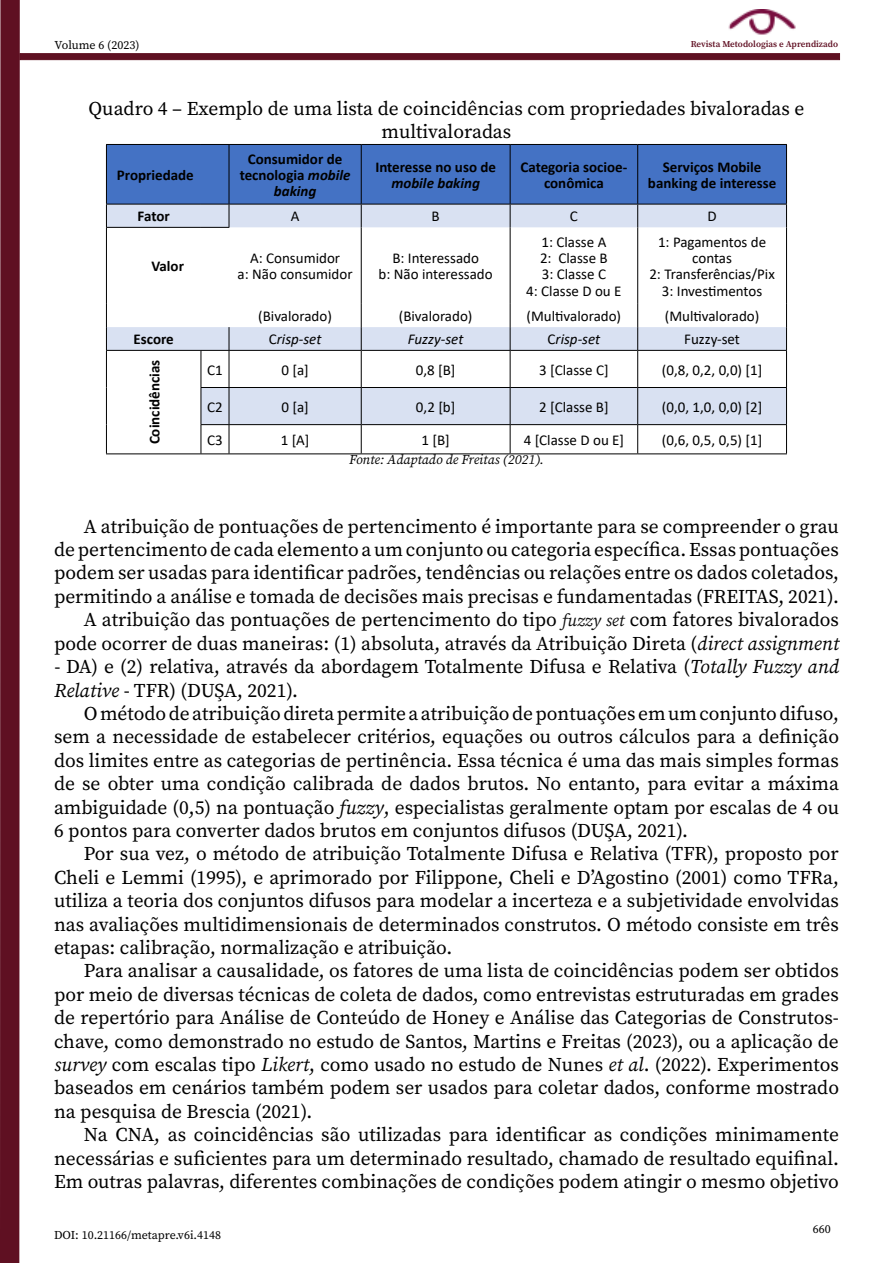
<style>
.page{position:relative;width:893px;height:1263px;background:#fff}
.page>*{position:absolute;margin:0;border:0;box-sizing:border-box;transform-origin:0 0}
.t1{font:19.5px/23.4px "Source Serif Pro";color:#000;text-align:justify}
.t2{font:15px/16.2px "Calibri";color:#000;text-align:center}
.t3{font:700 15px/16.2px "Calibri";color:#000;text-align:center}
.t4{font:italic 15px "Calibri";color:#000}
.t5{font:italic 700 15px "Calibri";color:#000}
.t6{font:italic 13.5px "Source Serif Pro";color:#000}
.t7{font:12px "Source Serif Pro";color:#000}
.t8{font:600 9px "Source Serif Pro";color:#601023}
.s1{font-style:italic}
.s2{font-style:normal}
.s3{font-style:italic;font-size:17.25px;color:#0d0d0d}
</style>
<div class="page">
<div style="left:0;top:0;width:20px;height:1263px;background:#5f1022"></div>
<div style="left:20px;top:53px;width:820px;height:7px;background:#5f1022;border:1px solid #5e1021"></div>
<img style="left:728px;top:10px;width:68px;height:25px">
<svg style="left:107px;top:228px;width:679px;height:197px"></svg>
<svg style="left:106px;top:144px;width:681px;height:84px;background:#6a8cca"></svg>
<hr style="left:106px;top:228px;width:1px;height:76px;background:#000">
<hr style="left:106px;top:227px;width:95px;height:1px;background:#000">
<hr style="left:361px;top:227px;width:1px;height:77px;background:#000">
<hr style="left:510px;top:227px;width:1px;height:77px;background:#000">
<hr style="left:637px;top:227px;width:1px;height:77px;background:#000">
<hr style="left:786px;top:227px;width:1px;height:77px;background:#000">
<svg style="left:106px;top:304px;width:1px;height:46px"></svg>
<svg style="left:361px;top:304px;width:1px;height:46px"></svg>
<svg style="left:510px;top:304px;width:1px;height:46px"></svg>
<svg style="left:637px;top:304px;width:1px;height:46px"></svg>
<svg style="left:786px;top:304px;width:1px;height:46px"></svg>
<hr style="left:106px;top:351px;width:1px;height:36px;background:#000">
<hr style="left:106px;top:387px;width:1px;height:38px;background:#000">
<svg style="left:106px;top:425px;width:1px;height:28px"></svg>
<hr style="left:106px;top:350px;width:95px;height:1px;background:#000">
<svg style="left:201px;top:327px;width:29px;height:24px"></svg>
<hr style="left:229px;top:350px;width:132px;height:1px;background:#000">
<hr style="left:361px;top:350px;width:149px;height:1px;background:#000">
<hr style="left:510px;top:350px;width:128px;height:1px;background:#000">
<hr style="left:638px;top:350px;width:149px;height:1px;background:#000">
<svg style="left:201px;top:387px;width:28px;height:1px"></svg>
<hr style="left:229px;top:387px;width:132px;height:1px;background:#000">
<hr style="left:361px;top:387px;width:149px;height:1px;background:#000">
<hr style="left:510px;top:387px;width:128px;height:1px;background:#000">
<hr style="left:638px;top:387px;width:149px;height:1px;background:#000">
<hr style="left:229px;top:424px;width:132px;height:1px;background:#000">
<hr style="left:361px;top:424px;width:149px;height:1px;background:#000">
<hr style="left:510px;top:424px;width:128px;height:1px;background:#000">
<hr style="left:638px;top:424px;width:149px;height:1px;background:#000">
<hr style="left:106px;top:453px;width:95px;height:1px;background:#000">
<hr style="left:229px;top:453px;width:132px;height:1px;background:#000">
<hr style="left:361px;top:453px;width:149px;height:1px;background:#000">
<hr style="left:510px;top:453px;width:128px;height:1px;background:#000">
<hr style="left:638px;top:453px;width:149px;height:1px;background:#000">
<hr style="left:201px;top:351px;width:1px;height:36px;background:#000">
<hr style="left:229px;top:351px;width:1px;height:36px;background:#000">
<hr style="left:361px;top:351px;width:1px;height:36px;background:#000">
<hr style="left:510px;top:351px;width:1px;height:36px;background:#000">
<hr style="left:637px;top:351px;width:1px;height:36px;background:#000">
<hr style="left:786px;top:351px;width:1px;height:36px;background:#000">
<hr style="left:201px;top:388px;width:1px;height:36px;background:#000">
<hr style="left:229px;top:388px;width:1px;height:36px;background:#000">
<hr style="left:361px;top:388px;width:1px;height:36px;background:#000">
<hr style="left:510px;top:388px;width:1px;height:36px;background:#000">
<hr style="left:637px;top:388px;width:1px;height:36px;background:#000">
<hr style="left:786px;top:388px;width:1px;height:36px;background:#000">
<svg style="left:201px;top:424px;width:29px;height:30px"></svg>
<svg style="left:361px;top:425px;width:1px;height:28px"></svg>
<svg style="left:510px;top:425px;width:1px;height:28px"></svg>
<svg style="left:637px;top:425px;width:1px;height:28px"></svg>
<svg style="left:786px;top:425px;width:1px;height:28px"></svg>
<p class="t7" style="left:55px;top:37px;width:86px">Volume 6 (2023)</p>
<p class="t8" style="left:691px;top:38px;width:149px">Revista Metodologias e Aprendizado</p>
<p class="t1" style="left:89px;top:96px;width:717px;text-align:center">Quadro 4 – Exemplo de uma lista de coincidências com propriedades bivaloradas e multivaloradas</p>
<p class="t3" style="left:117px;top:167px;width:78px">Propriedade</p>
<p class="t3" style="left:240px;top:150px;width:112px">Consumidor de tecnologia <span class="s1">mobile baking</span></p>
<p class="t3" style="left:375px;top:159px;width:122px">Interesse no uso de</p>
<p class="t3" style="left:520px;top:159px;width:108px">Categoria socioe&shy;conômica</p>
<p class="t3" style="left:648px;top:159px;width:130px">Serviços Mobile banking de interesse</p>
<p class="t5" style="left:391px;top:172px;width:90px">mobile baking</p>
<p class="t3" style="left:138px;top:208px;width:34px">Fator</p>
<p class="t2" style="left:291px;top:208px;width:10px">A</p>
<p class="t2" style="left:432px;top:208px;width:10px">B</p>
<p class="t2" style="left:570px;top:208px;width:9px">C</p>
<p class="t2" style="left:707px;top:208px;width:11px">D</p>
<p class="t3" style="left:151px;top:258px;width:34px">Valor</p>
<p class="t2" style="left:238px;top:250px;width:116px">A: Consumidor<br>a: Não consumidor</p>
<p class="t2" style="left:379px;top:250px;width:116px">B: Interessado<br>b: Não interessado</p>
<p class="t2" style="left:526px;top:233px;width:97px">1: Classe A<br>2: Classe B<br>3: Classe C<br>4: Classe D ou E</p>
<p class="t2" style="left:649px;top:233px;width:127px">1: Pagamentos de contas<br>2: Transferências/Pix<br>3: Investimentos</p>
<p class="t2" style="left:258px;top:308px;width:75px">(Bivalorado)</p>
<p class="t2" style="left:399px;top:308px;width:75px">(Bivalorado)</p>
<p class="t2" style="left:527px;top:308px;width:96px">(Multivalorado)</p>
<p class="t2" style="left:665px;top:308px;width:96px">(Multivalorado)</p>
<p class="t3" style="left:134px;top:331px;width:42px">Escore</p>
<p class="t4" style="left:269px;top:329px;width:54px"><span class="s2">C</span>risp-set</p>
<p class="t4" style="left:408px;top:329px;width:57px">Fuzzy-set</p>
<p class="t4" style="left:548px;top:329px;width:54px"><span class="s2">C</span>risp-set</p>
<p class="t2" style="left:684px;top:331px;width:57px">Fuzzy-set</p>
<p class="t3" style="left:146px;top:444px;width:86px;rotate:-90deg">Coincidências</p>
<p class="t2" style="left:207px;top:361px;width:17px">C1</p>
<p class="t2" style="left:281px;top:361px;width:29px">0 [a]</p>
<p class="t2" style="left:416px;top:361px;width:41px">0,8 [B]</p>
<p class="t2" style="left:539px;top:361px;width:71px">3 [Classe C]</p>
<p class="t2" style="left:662px;top:361px;width:102px">(0,8, 0,2, 0,0) [1]</p>
<p class="t2" style="left:207px;top:398px;width:17px">C2</p>
<p class="t2" style="left:281px;top:398px;width:29px">0 [a]</p>
<p class="t2" style="left:416px;top:398px;width:41px">0,2 [b]</p>
<p class="t2" style="left:539px;top:398px;width:71px">2 [Classe B]</p>
<p class="t2" style="left:662px;top:398px;width:102px">(0,0, 1,0, 0,0) [2]</p>
<p class="t2" style="left:207px;top:431px;width:17px">C3</p>
<p class="t2" style="left:281px;top:431px;width:30px">1 [A]</p>
<p class="t2" style="left:421px;top:431px;width:30px">1 [B]</p>
<p class="t2" style="left:524px;top:431px;width:102px">4 [Classe D ou E]</p>
<p class="t2" style="left:662px;top:431px;width:102px">(0,6, 0,5, 0,5) [1]</p>
<p class="t6" style="left:349px;top:451px;width:196px">Fonte: Adaptado de Freitas (2021).</p>
<p class="t1" style="left:54px;top:514px;width:787px;text-align:right">A atribuição de pontuações de pertencimento é importante para se compreender o grau<br>de pertencimento de cada elemento a um conjunto ou categoria específica. Essas pontuações podem ser usadas para identificar padrões, tendências ou relações entre os dados coletados, permitindo a análise e tomada de decisões mais precisas e fundamentadas (FREITAS, 2021).<br>A atribuição das pontuações de pertencimento do tipo <span class="s3">fuzzy set</span> com fatores bivalorados pode ocorrer de duas maneiras: (1) absoluta, através da Atribuição Direta (<span class="s1">direct assignment</span></p>
<p class="t1" style="left:54px;top:655px;width:786px"><span class="s1">-</span> DA) e (2) relativa, através da abordagem Totalmente Difusa e Relativa (<span class="s1">Totally Fuzzy and<br>Relative</span> - TFR) (DUŞA, 2021).</p>
<p class="t1" style="left:54px;top:702px;width:787px;text-indent:30px">O método de atribuição direta permite a atribuição de pontuações em um conjunto difuso, sem a necessidade de estabelecer critérios, equações ou outros cálculos para a definição dos limites entre as categorias de pertinência. Essa técnica é uma das mais simples formas de se obter uma condição calibrada de dados brutos. No entanto, para evitar a máxima ambiguidade (0,5) na pontuação <span class="s1">fuzzy</span>, especialistas geralmente optam por escalas de 4 ou 6 pontos para converter dados brutos em conjuntos difusos (DUŞA, 2021).</p>
<p class="t1" style="left:54px;top:842px;width:786px;text-indent:30px">Por sua vez, o método de atribuição Totalmente Difusa e Relativa (TFR), proposto por Cheli e Lemmi (1995), e aprimorado por Filippone, Cheli e D’Agostino (2001) como TFRa, utiliza a teoria dos conjuntos difusos para modelar a incerteza e a subjetividade envolvidas nas avaliações multidimensionais de determinados construtos. O método consiste em três etapas: calibração, normalização e atribuição.</p>
<p class="t1" style="left:54px;top:959px;width:786px;text-indent:30px">Para analisar a causalidade, os fatores de uma lista de coincidências podem ser obtidos por meio de diversas técnicas de coleta de dados, como entrevistas estruturadas em grades de repertório para Análise de Conteúdo de Honey e Análise das Categorias de Construtos&shy;chave, como demonstrado no estudo de Santos, Martins e Freitas (2023), ou a aplicação de <span class="s1">survey</span> com escalas tipo <span class="s1">Likert</span>, como usado no estudo de Nunes <span class="s1">et al</span>. (2022). Experimentos baseados em cenários também podem ser usados para coletar dados, conforme mostrado na pesquisa de Brescia (2021).</p>
<p class="t1" style="left:54px;top:1123px;width:786px;text-indent:30px">Na CNA, as coincidências são utilizadas para identificar as condições minimamente necessárias e suficientes para um determinado resultado, chamado de resultado equifinal.<br>Em outras palavras, diferentes combinações de condições podem atingir o mesmo objetivo</p>
<p class="t7" style="left:54px;top:1227px;width:169px">DOI: 10.21166/metapre.v6i.4148</p>
<p class="t7" style="left:813px;top:1220px;width:19px">660</p>
</div>
